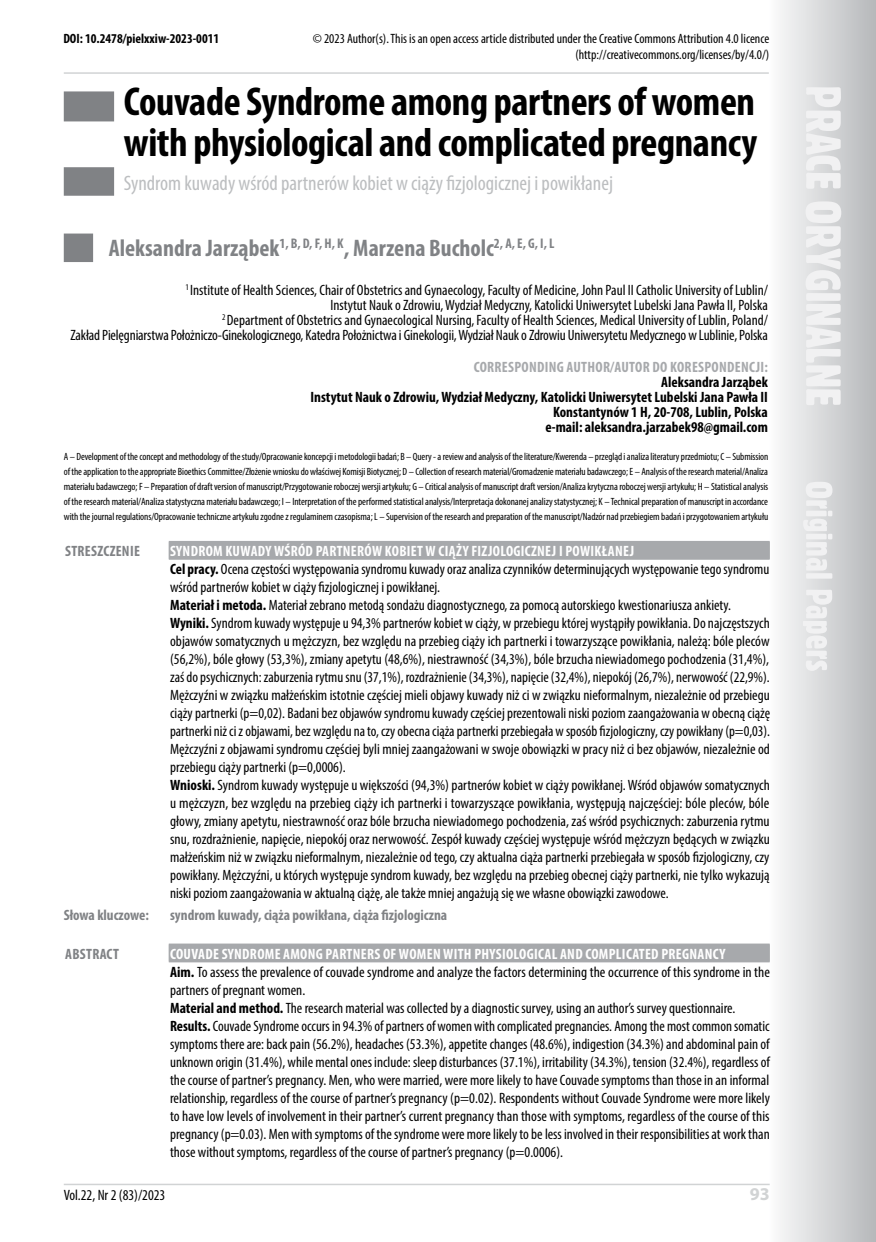
<style>
.page{position:relative;width:876px;height:1242px;background:#fff}
.page>*{position:absolute;margin:0;border:0;box-sizing:border-box;transform-origin:0 0}
.t1{font:700 condensed 40.5px/40.5px "Myriad Pro";letter-spacing:-.01em;color:#000}
.t2{font:700 condensed 24px "Myriad Pro";color:#808285}
.t3{font:condensed 21px "Myriad Pro";color:#bcbec0}
.t4{font:700 18px "Myriad Pro";color:#d1d3d4}
.t5{font:condensed 15px/18px "Myriad Pro";color:#000}
.t6{font:700 condensed 15px/15px "Myriad Pro";color:#000;text-align:right}
.t7{font:700 condensed 15px "Myriad Pro";letter-spacing:.02em;color:#fff}
.t8{font:700 condensed 15px "Myriad Pro";color:#808285}
.t9{font:700 condensed 15px "Myriad Pro";letter-spacing:.02em;color:#a7a9ac}
.t10{font:condensed 13.5px/16.2px "Myriad Pro";color:#000;text-align:right}
.t11{font:700 condensed 13.5px "Myriad Pro";color:#000}
.t12{font:condensed 10.5px/15px "Myriad Pro";letter-spacing:-.01em;color:#000;text-align:justify}
.s1{font-weight:700;color:#fff}
.s2{font-weight:700}
</style>
<div class="page">
<svg style="left:768px;top:0;width:108px;height:1242px"></svg>
<svg style="left:803px;top:87px;width:38px;height:584px"></svg>
<hr style="left:64px;top:1183px;width:706px;height:2px;background:#d1d3d4">
<hr style="left:64px;top:72px;width:705px;height:2px;background:#d1d3d4">
<div style="left:64px;top:91px;width:50px;height:30px;background:#808285"></div>
<div style="left:64px;top:167px;width:50px;height:29px;background:#808285"></div>
<div style="left:64px;top:233px;width:29px;height:29px;background:#808285"></div>
<div style="left:169px;top:542px;width:601px;height:18px;background:#bcbec0"></div>
<div style="left:169px;top:541px;width:601px;height:18px;background:#a7a9ac"></div>
<div style="left:169px;top:944px;width:601px;height:18px;background:#a7a9ac"></div>
<div style="left:169px;top:943px;width:601px;height:18px;background:#a7a9ac"></div>
<p class="t11" style="left:63px;top:30px;width:157px">DOI: 10.2478/pielxxiw-2023-0011</p>
<p class="t10" style="left:313px;top:30px;width:458px">© 2023 Author(s). This is an open access article distributed under the Creative Commons Attribution 4.0 licence (http://creativecommons.org/licenses/by/4.0/)</p>
<h1 class="t1" style="left:124px;top:81px;width:635px">Couvade Syndrome among partners of women with physiological and complicated pregnancy</h1>
<h3 class="t3" style="left:124px;top:170px;width:491px">Syndrom kuwady wśród partnerów kobiet w ciąży fizjologicznej i powikłanej</h3>
<h2 class="t2" style="left:109px;top:233px;width:447px">Aleksandra Jarząbek<sup>1,</sup> <sup>B,</sup> <sup>D,</sup> <sup>F,</sup> <sup>H,</sup> <sup>K</sup>, Marzena Bucholc<sup>2,</sup> <sup>A,</sup> <sup>E,</sup> <sup>G,</sup> <sup>I,</sup> <sup>L</sup></h2>
<p class="t5" style="left:70px;top:282px;width:699px;line-height:15px;text-align:right"><sup>1</sup> Institute of Health Sciences, Chair of Obstetrics and Gynaecology, Faculty of Medicine, John Paul II Catholic University of Lublin/<br>Instytut Nauk o Zdrowiu, Wydział Medyczny, Katolicki Uniwersytet Lubelski Jana Pawła II, Polska<br><sup>2</sup> Department of Obstetrics and Gynaecological Nursing, Faculty of Health Sciences, Medical University of Lublin, Poland/<br>Zakład Pielęgniarstwa Położniczo-Ginekologicznego, Katedra Położnictwa i Ginekologii, Wydział Nauk o Zdrowiu Uniwersytetu Medycznego w Lublinie, Polska</p>
<p class="t9" style="left:474px;top:358px;width:296px">CORRESPONDING AUTHOR/AUTOR DO KORESPONDENCJI:</p>
<p class="t6" style="left:311px;top:374px;width:459px">Aleksandra Jarząbek<br>Instytut Nauk o Zdrowiu, Wydział Medyczny, Katolicki Uniwersytet Lubelski Jana Pawła II Konstantynów 1 H, 20-708, Lublin, Polska<br>e-mail: aleksandra.jarzabek98@gmail.com</p>
<p class="t12" style="left:64px;top:449px;width:706px">A – Development of the concept and methodology of the study/Opracowanie koncepcji i metodologii badań; B – Query - a review and analysis of the literature/Kwerenda – przegląd i analiza literatury przedmiotu; C – Submission of the application to the appropriate Bioethics Committee/Złożenie wniosku do właściwej Komisji Biotycznej; D – Collection of research material/Gromadzenie materiału badawczego; E – Analysis of the research material/Analiza materiału badawczego; F – Preparation of draft version of manuscript/Przygotowanie roboczej wersji artykułu; G – Critical analysis of manuscript draft version/Analiza krytyczna roboczej wersji artykułu; H – Statistical analysis of the research material/Analiza statystyczna materiału badawczego; I – Interpretation of the performed statistical analysis/Interpretacja dokonanej analizy statystycznej; K – Technical preparation of manuscript in accordance with the journal regulations/Opracowanie techniczne artykułu zgodne z regulaminem czasopisma; L – Supervision of the research and preparation of the manuscript/Nadzór nad przebiegiem badań i przygotowaniem artykułu</p>
<p class="t8" style="left:65px;top:541px;width:13px">Streszczenie</p>
<p class="t7" style="left:170px;top:541px;width:22px">Syndrom</p>
<p class="t7" style="left:225px;top:541px;width:9px">kuwad</p>
<p class="t7" style="left:265px;top:541px;width:58px">y wśród partner</p>
<p class="t7" style="left:364px;top:541px;width:28px">ów kobiet</p>
<p class="t7" style="left:426px;top:541px;width:53px">wciąży fizjologicznej</p>
<p class="t7" style="left:559px;top:541px;width:15px">i powik</p>
<p class="t5" style="left:170px;top:542px;width:601px;text-indent:432px"><span class="s1">łanej<br></span><span class="s2">Cel pracy.</span> Ocena częstości występowania syndromu kuwady oraz analiza czynników determinujących występowanie tego syndromu wśród partnerów kobiet w ciąży fizjologicznej i powikłanej.<br><span class="s2">Materiał i metoda.</span> Materiał zebrano metodą sondażu diagnostycznego, za pomocą autorskiego kwestionariusza ankiety.<br><span class="s2">Wyniki.</span> Syndrom kuwady występuje u 94,3% partnerów kobiet w ciąży, w przebiegu której wystąpiły powikłania. Do najczęstszych objawów somatycznych u mężczyzn, bez względu na przebieg ciąży ich partnerki i towarzyszące powikłania, należą: bóle pleców (56,2%), bóle głowy (53,3%), zmiany apetytu (48,6%), niestrawność (34,3%), bóle brzucha niewiadomego pochodzenia (31,4%), zaś do psychicznych: zaburzenia rytmu snu (37,1%), rozdrażnienie (34,3%), napięcie (32,4%), niepokój (26,7%), nerwowość (22,9%).<br>Mężczyźni w związku małżeńskim istotnie częściej mieli objawy kuwady niż ci w związku nieformalnym, niezależnie od przebiegu ciąży partnerki (p=0,02). Badani bez objawów syndromu kuwady częściej prezentowali niski poziom zaangażowania w obecną ciążę partnerki niż ci z objawami, bez względu na to, czy obecna ciąża partnerki przebiegała w sposób fizjologiczny, czy powikłany (p=0,03).<br>Mężczyźni z objawami syndromu częściej byli mniej zaangażowani w swoje obowiązki w pracy niż ci bez objawów, niezależnie od przebiegu ciąży partnerki (p=0,0006).<br><span class="s2">Wnioski.</span> Syndrom kuwady występuje u większości (94,3%) partnerów kobiet w ciąży powikłanej. Wśród objawów somatycznych u mężczyzn, bez względu na przebieg ciąży ich partnerki i towarzyszące powikłania, występują najczęściej: bóle pleców, bóle głowy, zmiany apetytu, niestrawność oraz bóle brzucha niewiadomego pochodzenia, zaś wśród psychicznych: zaburzenia rytmu snu, rozdrażnienie, napięcie, niepokój oraz nerwowość. Zespół kuwady częściej występuje wśród mężczyzn będących w związku małżeńskim niż w związku nieformalnym, niezależnie od tego, czy aktualna ciąża partnerki przebiegała w sposób fizjologiczny, czy powikłany. Mężczyźni, u których występuje syndrom kuwady, bez względu na przebieg obecnej ciąży partnerki, nie tylko wykazują niski poziom zaangażowania w aktualną ciążę, ale także mniej angażują się we własne obowiązki zawodowe.</p>
<p class="t8" style="left:64px;top:906px;width:87px">Słowa kluczowe:</p>
<p class="t8" style="left:170px;top:906px;width:279px">syndrom kuwady, ciąża powikłana, ciąża fizjologiczna</p>
<p class="t8" style="left:65px;top:944px;width:14px">Abstract</p>
<p class="t7" style="left:170px;top:944px;width:73px">Couvade Syndrome</p>
<p class="t7" style="left:283px;top:944px;width:9px">among</p>
<p class="t7" style="left:326px;top:944px;width:8px">partners</p>
<p class="t7" style="left:383px;top:944px;width:26px">of women</p>
<p class="t7" style="left:443px;top:944px;width:8px">with</p>
<p class="t7" style="left:474px;top:944px;width:29px">physiological</p>
<p class="t7" style="left:560px;top:944px;width:33px">and complicated</p>
<p class="t7" style="left:661px;top:944px;width:9px">pregnanc</p>
<p class="t5" style="left:170px;top:944px;width:601px;text-indent:550px"><span class="s1">y<br></span><span class="s2">Aim.</span> To assess the prevalence of couvade syndrome and analyze the factors determining the occurrence of this syndrome in the partners of pregnant women.<br><span class="s2">Material and method.</span> The research material was collected by a diagnostic survey, using an author’s survey questionnaire.<br><span class="s2">Results.</span> Couvade Syndrome occurs in 94.3% of partners of women with complicated pregnancies. Among the most common somatic symptoms there are: back pain (56.2%), headaches (53.3%), appetite changes (48.6%), indigestion (34.3%) and abdominal pain of unknown origin (31.4%), while mental ones include: sleep disturbances (37.1%), irritability (34.3%), tension (32.4%), regardless of the course of partner’s pregnancy. Men, who were married, were more likely to have Couvade symptoms than those in an informal relationship, regardless of the course of partner’s pregnancy (p=0.02). Respondents without Couvade Syndrome were more likely to have low levels of involvement in their partner’s current pregnancy than those with symptoms, regardless of the course of this pregnancy (p=0.03). Men with symptoms of the syndrome were more likely to be less involved in their responsibilities at work than those without symptoms, regardless of the course of partner’s pregnancy (p=0.0006).</p>
<p class="t5" style="left:64px;top:1186px;width:103px">Vol.22, Nr 2 (83)/2023</p>
<p class="t4" style="left:750px;top:1182px;width:21px">93</p>
</div>
